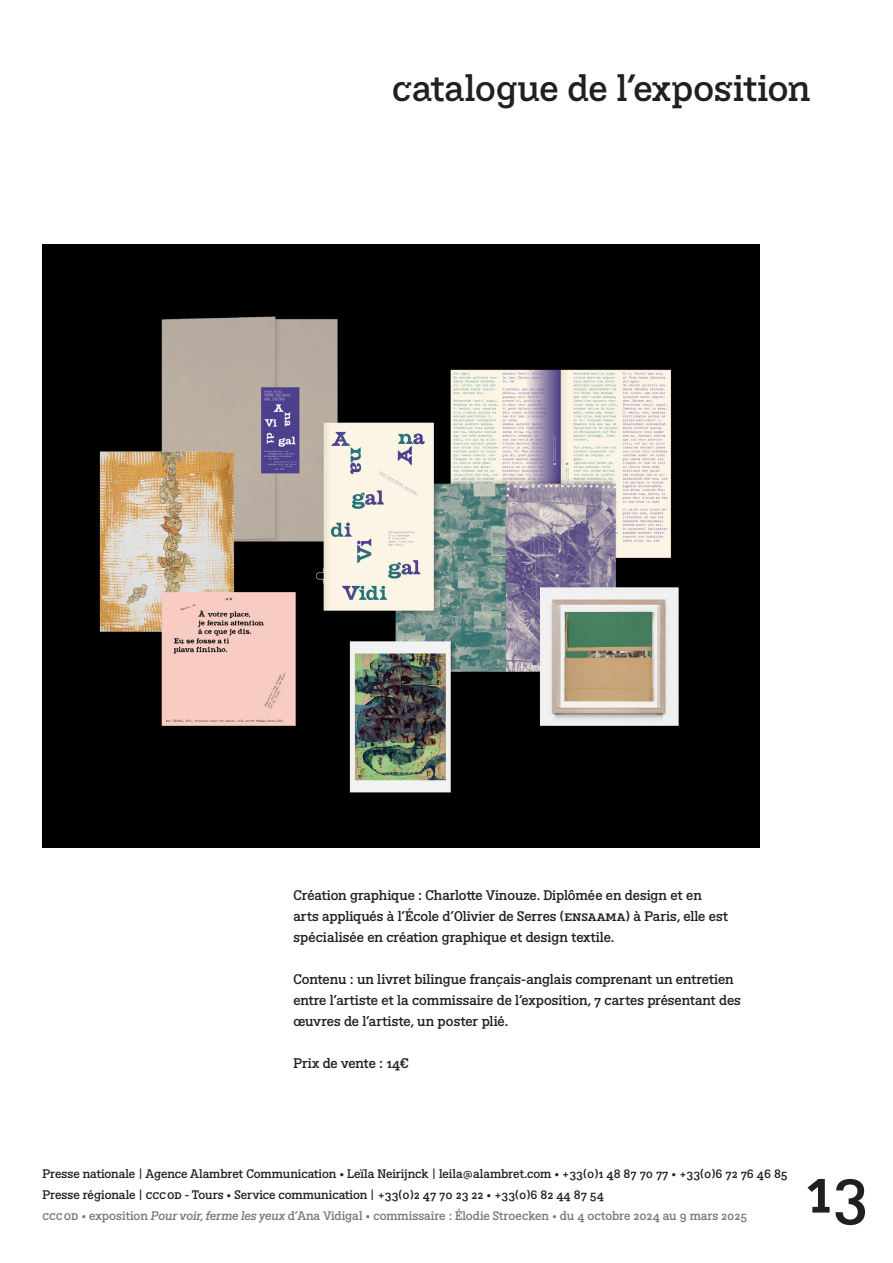
<style>
.page{position:relative;width:893px;height:1263px;background:#fff}
.page>*{position:absolute;margin:0;border:0;box-sizing:border-box;transform-origin:0 0}
.t1{font:63.45px "BVHCCCOD Titrage";color:#231f20}
.t2{font:36px "BVHCCCOD Titrage";color:#231f20}
.t3{font:13.5px/21px "BVHCCCOD";color:#231f20}
.t4{font:12px/21px "BVHCCCOD";letter-spacing:-.005em;color:#231f20}
.s1{color:#76787b}
.s2{font-style:italic;color:#76787b}
</style>
<div class="page">
<img style="left:43px;top:244px;width:716px;height:603px">
<h2 class="t2" style="left:392px;top:64px;width:420px">catalogue de l’exposition</h2>
<p class="t3" style="left:293px;top:885px;width:436px">Création graphique : Charlotte Vinouze. Diplômée en design et en arts appliqués à l’École d’Olivier de Serres (ensaama) à Paris, elle est spécialisée en création graphique et design textile.</p>
<p class="t3" style="left:293px;top:969px;width:449px">Contenu : un livret bilingue français-anglais comprenant un entretien entre l’artiste et la commissaire de l’exposition, 7 cartes présentant des œuvres de l’artiste, un poster plié.</p>
<p class="t3" style="left:293px;top:1053px;width:116px">Prix de vente : 14€</p>
<p class="t4" style="left:43px;top:1164px;width:747px">Presse nationale | Agence Alambret Communication • Leïla Neirijnck | leila@alambret.com • +33(0)1 48 87 70 77 • +33(0)6 72 76 46 85<br>Presse régionale | cccod - Tours • Service communication | +33(0)2 47 70 23 22 • +33(0)6 82 44 87 54<br><span class="s1">cccod • exposition</span> <span class="s2">Pour voir, ferme les yeux</span> <span class="s1">d’Ana Vidigal • commissaire : Élodie Stroecken • du 4 octobre 2024 au 9 mars 2025</span></p>
<h1 class="t1" style="left:805px;top:1148px;width:65px">13</h1>
</div>
